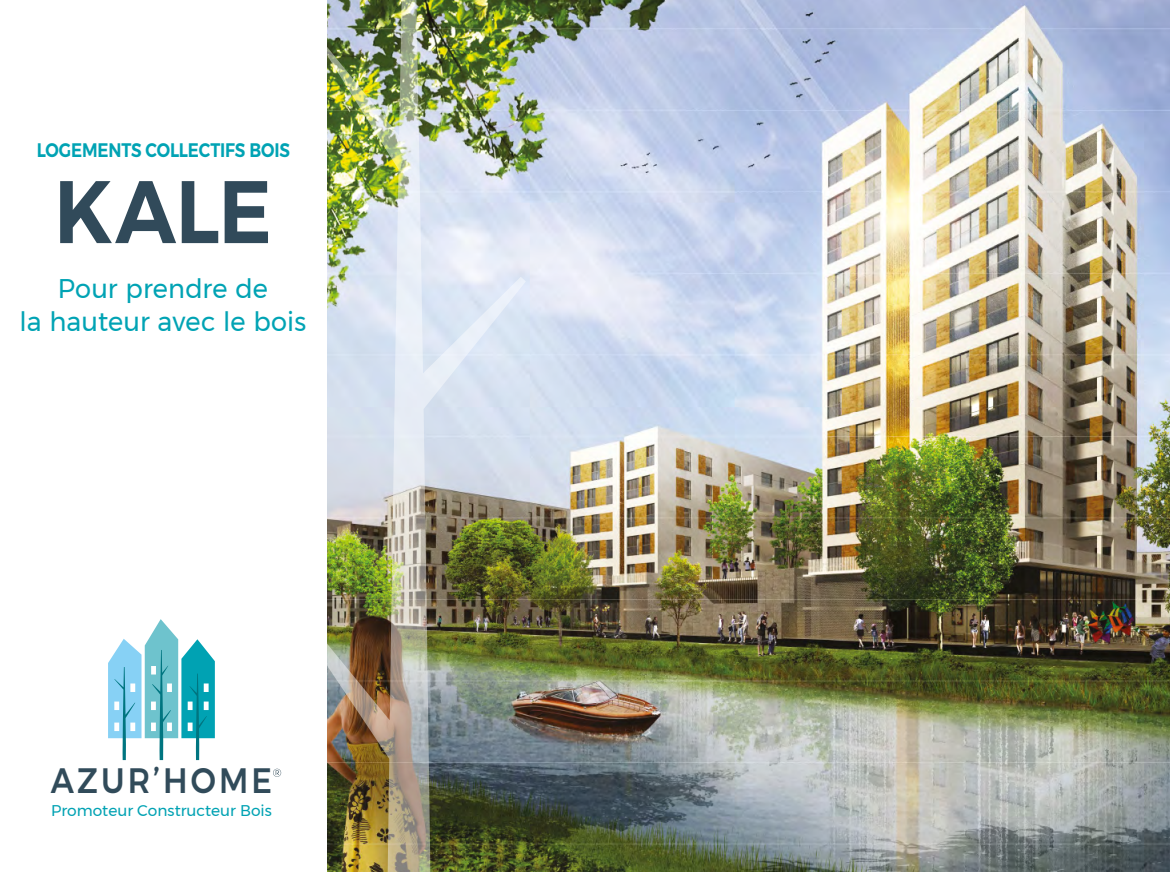
<style>
.page{position:relative;width:1170px;height:872px;background:#fff}
.page>*{position:absolute;margin:0;border:0;box-sizing:border-box;transform-origin:0 0}
.t1{font:600 88.5px "Montserrat";color:#314a5a;scale:.9 1}
.t2{font:500 35.1px "Montserrat";letter-spacing:.1em;color:#314b5a;scale:.88 1}
.t3{font:27px/32.4px "Montserrat";letter-spacing:.005em;color:#00a3b4;text-align:center;scale:.95 1}
.t4{font:600 19.5px "Montserrat";letter-spacing:-.005em;color:#00a3b4;scale:.85 1}
.t5{font:15.45px "Montserrat";color:#00a2b3}
</style>
<div class="page">
<img style="left:526px;top:0;width:643px;height:872px">
<img style="left:327px;top:0;width:199px;height:872px">
<svg style="left:108px;top:619px;width:107px;height:141px"></svg>
<svg style="left:273px;top:768px;width:8px;height:9px"></svg>
<p class="t4" style="left:37px;top:135px;width:299px">LOGEMENTS COLLECTIFS BOIS</p>
<p class="t1" style="left:54px;top:141px;width:243px">KALE</p>
<p class="t3" style="left:19px;top:272px;width:303px">Pour prendre de<br>la hauteur avec le bois</p>
<p class="t2" style="left:51px;top:753px;width:253px">AZUR’HOME</p>
<p class="t5" style="left:51px;top:799px;width:222px">Promoteur Constructeur Bois</p>
</div>
